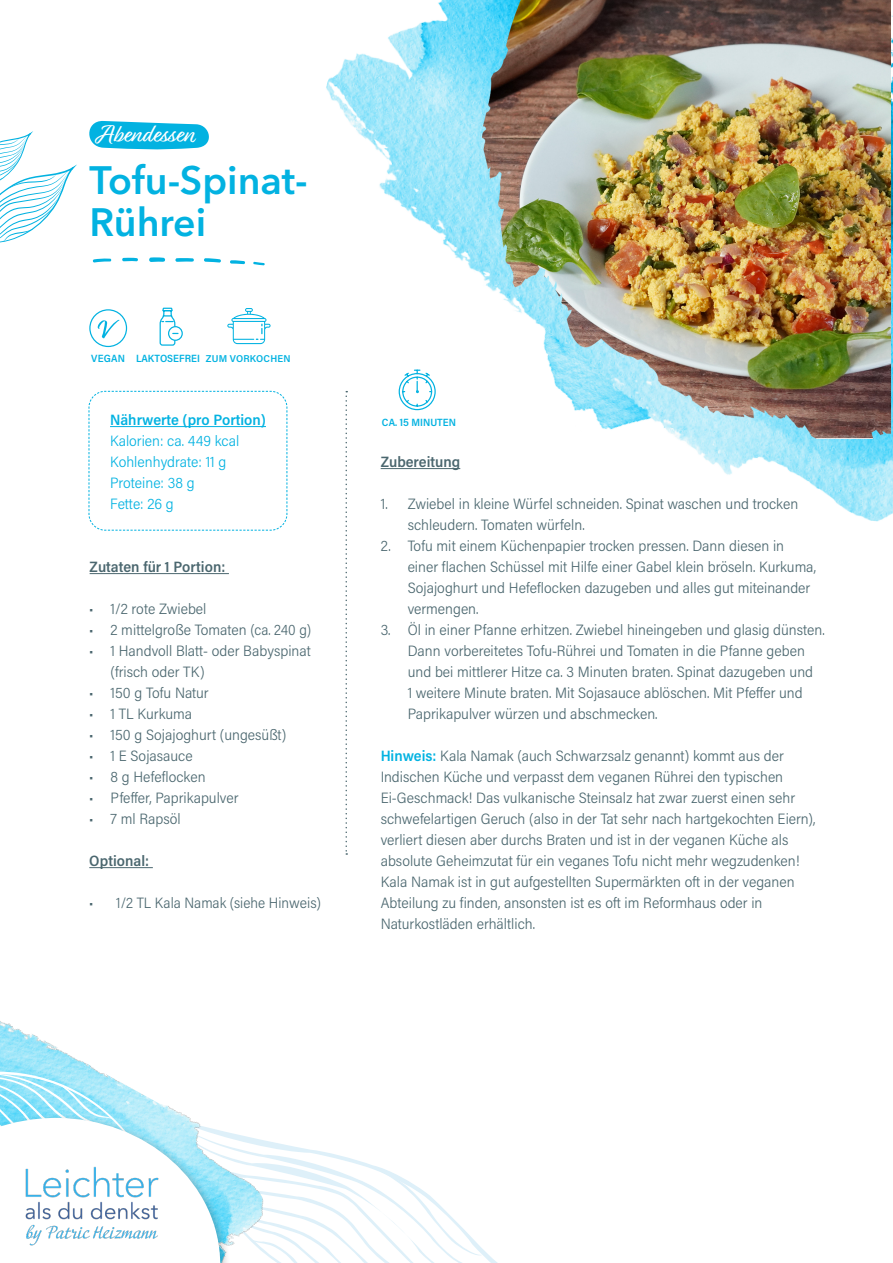
<style>
.page{position:relative;width:893px;height:1263px;background:#fff}
.page>*{position:absolute;margin:0;border:0;box-sizing:border-box;transform-origin:0 0}
.Überschrift_H1{font:600 39.3px/42px "Avenir Next LT Pro";color:#02b2e1}
.t1{font:25.5px "Relation Two";color:#fff}
.t2{font:300 15px/21px "Acumin Pro Semi Cond";color:#4b676f}
.t3{font:300 15px "Acumin Pro Semi Cond";color:#02b2e1}
.Überschrift_H2{font:600 15px "Acumin Pro Semi Cond";color:#4b676f}
.t4{font:600 15px "Acumin Pro Semi Cond";color:#02b2e1}
.t5{font:600 10.5px "Acumin Pro Semi Cond";color:#02b2e1}
.t6{font:600 10.05px "Acumin Pro Semi Cond";letter-spacing:.02em;color:#02b2e1}
.s1{font-weight:600;color:#02b2e1}
</style>
<div class="page">
<svg style="left:0;top:131px;width:77px;height:112px"></svg>
<img style="left:326px;top:0;width:567px;height:522px">
<svg style="left:0;top:1021px;width:493px;height:242px"></svg>
<img style="left:19px;top:1147px;width:146px;height:116px">
<svg style="left:88px;top:391px;width:200px;height:140px"></svg>
<img style="left:483px;top:0;width:408px;height:438px">
<hr style="left:110px;top:426px;width:156px;height:1px;background:#02b2e1">
<hr style="left:90px;top:573px;width:139px;height:1px;background:#4b676f">
<svg style="left:398px;top:369px;width:38px;height:42px"></svg>
<svg style="left:92px;top:257px;width:173px;height:8px"></svg>
<svg style="left:345px;top:391px;width:2px;height:464px"></svg>
<hr style="left:381px;top:468px;width:79px;height:1px;background:#4b676f">
<svg style="left:89px;top:120px;width:120px;height:30px;background:#2fbfe6"></svg>
<svg style="left:227px;top:308px;width:44px;height:36px"></svg>
<div style="left:168px;top:326px;width:15px;height:15px;border:1px solid #02b2e1;border-radius:50%"></div>
<svg style="left:159px;top:307px;width:19px;height:39px"></svg>
<div style="left:89px;top:309px;width:38px;height:38px;border:1px solid #02b2e1;border-radius:50%"></div>
<svg style="left:97px;top:320px;width:22px;height:19px"></svg>
<hr style="left:89px;top:867px;width:64px;height:1px;background:#4b676f">
<p class="t1" style="left:97px;top:118px;width:98px">Abendessen</p>
<p class="Überschrift_H1" style="left:90px;top:159px;width:220px">Tofu-Spinat-<br>Rührei</p>
<p class="t5" style="left:91px;top:351px;width:35px">VEGAN</p>
<p class="t5" style="left:136px;top:351px;width:65px">LAKTOSEFREI</p>
<p class="t6" style="left:206px;top:351px;width:86px">ZUM VORKOCHEN</p>
<p class="t4" style="left:110px;top:409px;width:157px">Nährwerte (pro Portion)</p>
<p class="t3" style="left:110px;top:430px;width:131px">Kalorien: ca. 449 kcal</p>
<p class="t3" style="left:110px;top:451px;width:118px">Kohlenhydrate: 11 g</p>
<p class="t3" style="left:110px;top:472px;width:86px">Proteine: 38 g</p>
<p class="t3" style="left:110px;top:493px;width:65px">Fette: 26 g</p>
<p class="Überschrift_H2" style="left:90px;top:556px;width:137px">Zutaten für 1 Portion:</p>
<p class="t2" style="left:89px;top:598px;width:119px">• 1/2 rote Zwiebel</p>
<p class="t2" style="left:89px;top:619px;width:223px">• 2 mittelgroße Tomaten (ca. 240 g)</p>
<p class="t2" style="left:111px;top:640px;width:202px;text-indent:-21px">• 1 Handvoll Blatt- oder Babyspinat (frisch oder TK)</p>
<p class="t2" style="left:89px;top:682px;width:121px">• 150 g Tofu Natur</p>
<p class="t2" style="left:89px;top:703px;width:104px">• 1 TL Kurkuma</p>
<p class="t2" style="left:89px;top:724px;width:199px">• 150 g Sojajoghurt (ungesüßt)</p>
<p class="t2" style="left:89px;top:745px;width:105px">• 1 E Sojasauce</p>
<p class="t2" style="left:89px;top:766px;width:118px">• 8 g Hefeflocken</p>
<p class="t2" style="left:89px;top:787px;width:151px">• Pfeffer, Paprikapulver</p>
<p class="t2" style="left:89px;top:808px;width:93px">• 7 ml Rapsöl</p>
<p class="Überschrift_H2" style="left:89px;top:850px;width:61px">Optional:</p>
<p class="t2" style="left:89px;top:892px;width:233px">• 1/2 TL Kala Namak (siehe Hinweis)</p>
<p class="t5" style="left:382px;top:415px;width:75px">CA. 15 MINUTEN</p>
<p class="Überschrift_H2" style="left:381px;top:451px;width:81px">Zubereitung</p>
<p class="t2" style="left:408px;top:493px;width:392px;text-indent:-27px">1. Zwiebel in kleine Würfel schneiden. Spinat waschen und trocken schleudern. Tomaten würfeln.</p>
<p class="t2" style="left:408px;top:535px;width:410px;text-indent:-27px">2. Tofu mit einem Küchenpapier trocken pressen. Dann diesen in einer flachen Schüssel mit Hilfe einer Gabel klein bröseln. Kurkuma, Sojajoghurt und Hefeflocken dazugeben und alles gut miteinander vermengen.</p>
<p class="t2" style="left:408px;top:619px;width:419px;text-indent:-27px">3. Öl in einer Pfanne erhitzen. Zwiebel hineingeben und glasig dünsten.<br>Dann vorbereitetes Tofu-Rührei und Tomaten in die Pfanne geben und bei mittlerer Hitze ca. 3 Minuten braten. Spinat dazugeben und<br>1 weitere Minute braten. Mit Sojasauce ablöschen. Mit Pfeffer und Paprikapulver würzen und abschmecken.</p>
<p class="t2" style="left:381px;top:745px;width:436px"><span class="s1">Hinweis:</span> Kala Namak (auch Schwarzsalz genannt) kommt aus der Indischen Küche und verpasst dem veganen Rührei den typischen Ei-Geschmack! Das vulkanische Steinsalz hat zwar zuerst einen sehr schwefelartigen Geruch (also in der Tat sehr nach hartgekochten Eiern), verliert diesen aber durchs Braten und ist in der veganen Küche als absolute Geheimzutat für ein veganes Tofu nicht mehr wegzudenken!<br>Kala Namak ist in gut aufgestellten Supermärkten oft in der veganen Abteilung zu finden, ansonsten ist es oft im Reformhaus oder in Naturkostläden erhältlich.</p>
</div>
